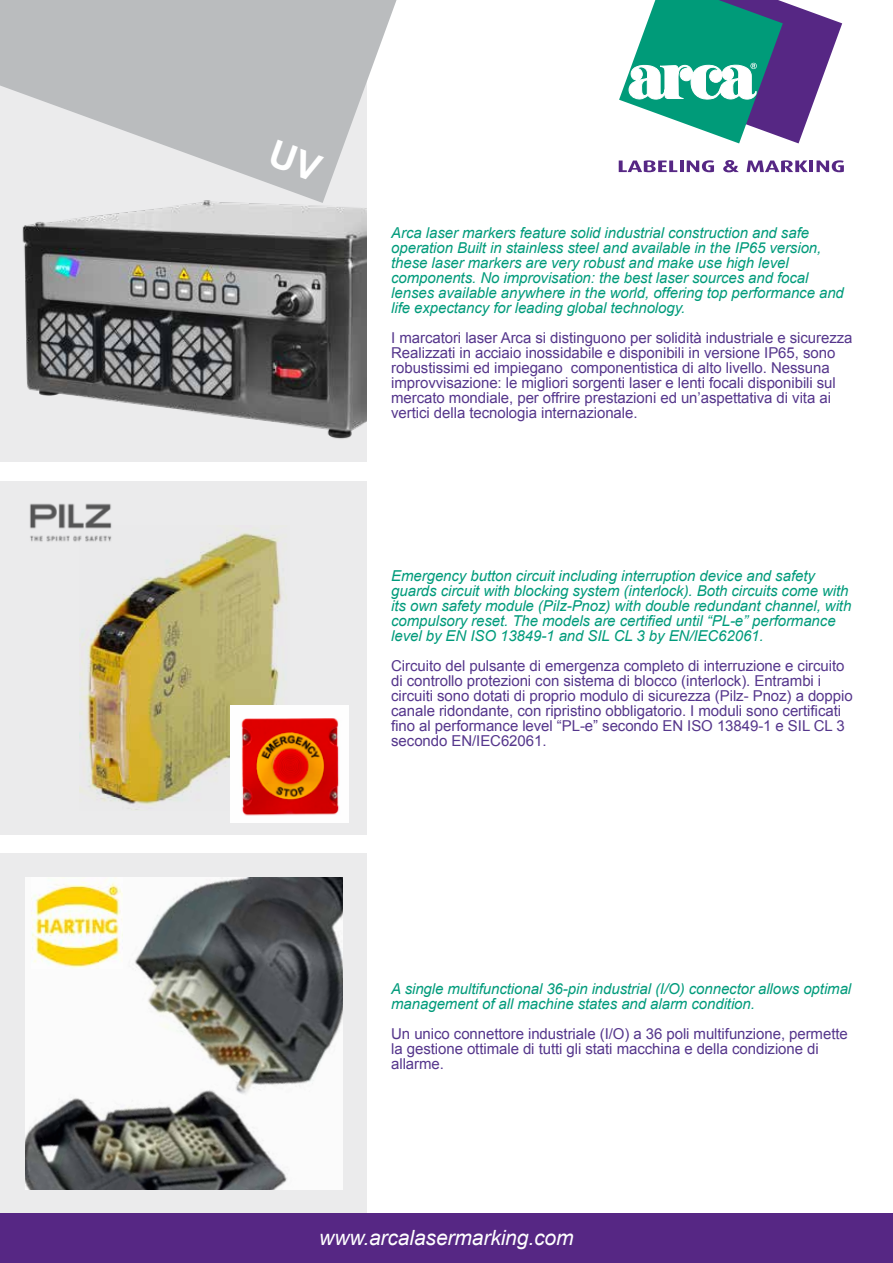
<style>
.page{position:relative;width:893px;height:1263px;background:#fff}
.page>*{position:absolute;margin:0;border:0;box-sizing:border-box;transform-origin:0 0}
.t1{font:italic 21px "Arial";letter-spacing:-.005em;color:#fff}
.t2{font:15px/15px "Arial";letter-spacing:-.005em;color:#55368c}
.t3{font:italic 15px/15px "Arial";letter-spacing:-.005em;color:#009b7b}
</style>
<div class="page">
<div style="left:0;top:481px;width:367px;height:354px;background:#ebebec"></div>
<img style="left:0;top:203px;width:367px;height:259px">
<div style="left:0;top:853px;width:367px;height:410px;background:#ebebec"></div>
<img style="left:26px;top:877px;width:317px;height:312px">
<div style="left:0;top:1213px;width:893px;height:50px;background:#562784"></div>
<svg style="left:619px;top:0;width:223px;height:143px"></svg>
<svg style="left:619px;top:160px;width:95px;height:12px"></svg>
<svg style="left:723px;top:160px;width:16px;height:12px"></svg>
<svg style="left:747px;top:160px;width:61px;height:12px"></svg>
<hr style="left:809px;top:161px;width:4px;height:11px;background:#562784">
<svg style="left:816px;top:160px;width:28px;height:12px"></svg>
<svg style="left:0;top:0;width:397px;height:203px;background:#cbcdce"></svg>
<img style="left:79px;top:528px;width:210px;height:283px">
<img style="left:32px;top:877px;width:90px;height:91px">
<img style="left:30px;top:503px;width:91px;height:47px">
<img style="left:231px;top:706px;width:118px;height:116px">
<div style="left:269px;top:140px;width:55px;height:42px;background:#babcbe"></div>
<p class="t3" style="left:391px;top:226px;width:454px">Arca laser markers feature solid industrial construction and safe operation Built in stainless steel and available in the IP65 version, these laser markers are very robust and make use high level components. No improvisation: the best laser sources and focal lenses available anywhere in the world, offering top performance and life expectancy for leading global technology.</p>
<p class="t2" style="left:391px;top:331px;width:463px">I marcatori laser Arca si distinguono per solidità industriale e sicurezza Realizzati in acciaio inossidabile e disponibili in versione IP65, sono robustissimi ed impiegano componentistica di alto livello. Nessuna improvvisazione: le migliori sorgenti laser e lenti focali disponibili sul mercato mondiale, per offrire prestazioni ed un’aspettativa di vita ai vertici della tecnologia internazionale.</p>
<p class="t3" style="left:391px;top:568px;width:462px">Emergency button circuit including interruption device and safety guards circuit with blocking system (interlock). Both circuits come with its own safety module (Pilz-Pnoz) with double redundant channel, with compulsory reset. The models are certified until “PL-e” performance level by EN ISO 13849-1 and SIL CL 3 by EN/IEC62061.</p>
<p class="t2" style="left:391px;top:658px;width:463px">Circuito del pulsante di emergenza completo di interruzione e circuito di controllo protezioni con sistema di blocco (interlock). Entrambi i circuiti sono dotati di proprio modulo di sicurezza (Pilz- Pnoz) a doppio canale ridondante, con ripristino obbligatorio. I moduli sono certificati fino al performance level “PL-e” secondo EN ISO 13849-1 e SIL CL 3 secondo EN/IEC62061.</p>
<p class="t3" style="left:391px;top:981px;width:462px">A single multifunctional 36-pin industrial (I/O) connector allows optimal management of all machine states and alarm condition.</p>
<p class="t2" style="left:391px;top:1026px;width:458px">Un unico connettore industriale (I/O) a 36 poli multifunzione, permette la gestione ottimale di tutti gli stati macchina e della condizione di allarme.</p>
<h1 class="t1" style="left:319px;top:1224px;width:256px">www.arcalasermarking.com</h1>
</div>
